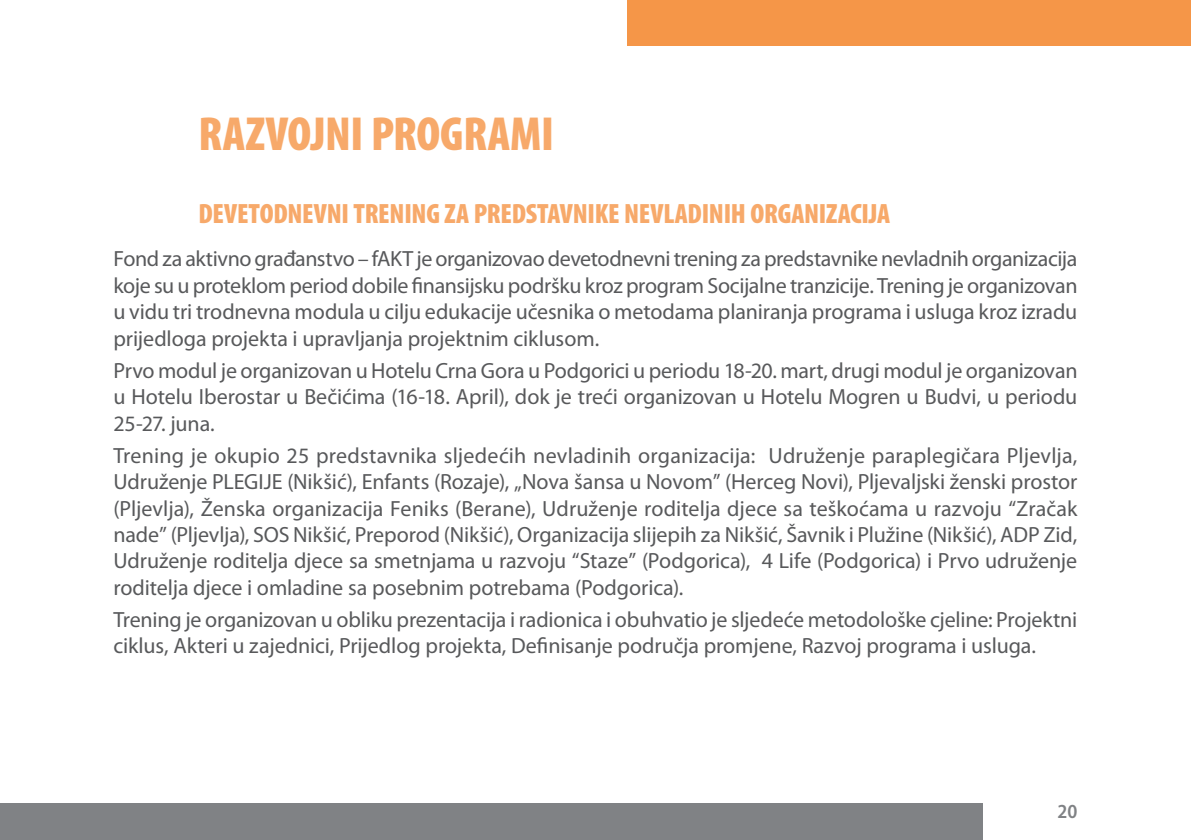
<style>
.page{position:relative;width:1191px;height:840px;background:#fff}
.page>*{position:absolute;margin:0;border:0;box-sizing:border-box;transform-origin:0 0}
.t1{font:900 condensed 48px "Myriad Pro";letter-spacing:-.005em;color:#f7a96a}
.t2{font:900 condensed 28px "Myriad Pro";letter-spacing:-.01em;color:#f7a96a}
.t3{font:22px/26.4px "Myriad Pro";letter-spacing:-.005em;color:#58595b;text-align:justify}
.t4{font:600 semi-condensed 20px "Myriad Pro";color:#808285}
</style>
<div class="page">
<div style="left:627px;top:0;width:564px;height:45px;background:#f59648"></div>
<div style="left:0;top:802px;width:983px;height:37px;background:#808285"></div>
<h1 class="t1" style="left:198px;top:107px;width:357px">RAZVOJNI PROGRAMI</h1>
<p class="t2" style="left:198px;top:198px;width:693px">DEVETODNEVNI TRENING ZA PREDSTAVNIKE NEVLADINIH ORGANIZACIJA</p>
<p class="t3" style="left:113px;top:245px;width:965px">Fond za aktivno građanstvo – fAKT je organizovao devetodnevni trening za predstavnike nevladnih organizacija koje su u proteklom period dobile finansijsku podršku kroz program Socijalne tranzicije. Trening je organizovan u vidu tri trodnevna modula u cilju edukacije učesnika o metodama planiranja programa i usluga kroz izradu prijedloga projekta i upravljanja projektnim ciklusom.</p>
<p class="t3" style="left:113px;top:356px;width:965px">Prvo modul je organizovan u Hotelu Crna Gora u Podgorici u periodu 18-20. mart, drugi modul je organizovan u Hotelu Iberostar u Bečićima (16-18. April), dok je treći organizovan u Hotelu Mogren u Budvi, u periodu 25-27. juna.</p>
<p class="t3" style="left:113px;top:441px;width:965px">Trening je okupio 25 predstavnika sljedećih nevladinih organizacija: Udruženje paraplegičara Pljevlja, Udruženje PLEGIJE (Nikšić), Enfants (Rozaje), „Nova šansa u Novom” (Herceg Novi), Pljevaljski ženski prostor (Pljevlja), Ženska organizacija Feniks (Berane), Udruženje roditelja djece sa teškoćama u razvoju “Zračak nade” (Pljevlja), SOS Nikšić, Preporod (Nikšić), Organizacija slijepih za Nikšić, Šavnik i Plužine (Nikšić), ADP Zid, Udruženje roditelja djece sa smetnjama u razvoju “Staze” (Podgorica), 4 Life (Podgorica) i Prvo udruženje roditelja djece i omladine sa posebnim potrebama (Podgorica).</p>
<p class="t3" style="left:113px;top:605px;width:965px">Trening je organizovan u obliku prezentacija i radionica i obuhvatio je sljedeće metodološke cjeline: Projektni ciklus, Akteri u zajednici, Prijedlog projekta, Definisanje područja promjene, Razvoj programa i usluga.</p>
<p class="t4" style="left:1057px;top:800px;width:21px">20</p>
</div>
